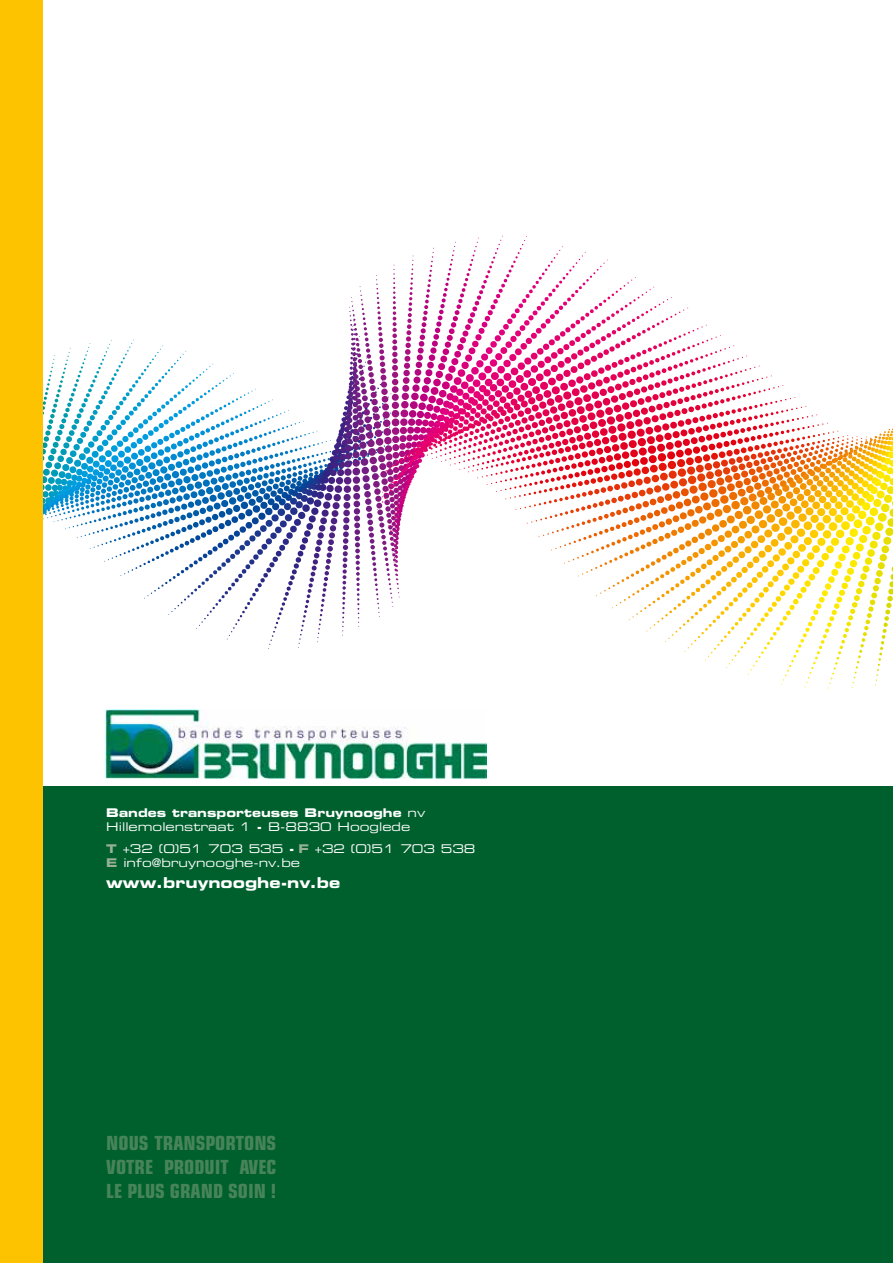
<style>
.page{position:relative;width:893px;height:1263px;background:#fff}
.page>*{position:absolute;margin:0;border:0;box-sizing:border-box;transform-origin:0 0}
.t1{font:700 condensed 19.5px/24px "Eurostile LT Std";color:#488459;text-align:justify}
.t2{font:15px "Eurostile LT Std Bold Ex 2";color:#fff}
.t3{font:12px/21.6px "Eurostile LT Std Ex 2";color:#fff}
.t4{font:12px "Eurostile LT Std Bold Ex 2";color:#fff}
.s1{font-family:"Eurostile LT Std Ex 2"}
.s2{font-family:"Eurostile LT Std Bold Ex 2"}
.s3{font-family:"Eurostile LT Std Bold Ex 2";color:#97b096}
</style>
<div class="page">
<svg style="left:43px;top:235px;width:850px;height:552px"></svg>
<div style="left:0;top:787px;width:893px;height:476px;background:#00602d"></div>
<div style="left:0;top:0;width:43px;height:1263px;background:#fdc300"></div>
<img style="left:105px;top:709px;width:381px;height:70px">
<p class="t4" style="left:106px;top:804px;width:320px">Bandes transporteuses Bruynooghe <span class="s1">nv</span></p>
<p class="t3" style="left:106px;top:816px;width:371px">Hillemolenstraat 1 <span class="s2">-</span> B-8830 Hooglede<br><span class="s3">T</span> +32 (0)51 703 535 <span class="s2">-</span> <span class="s3">F</span> +32 (0)51 703 538</p>
<p class="t3" style="left:106px;top:852px;width:195px"><span class="s3">E</span> info@bruynooghe-nv.be</p>
<p class="t2" style="left:106px;top:872px;width:236px">www.bruynooghe-nv.be</p>
<h1 class="t1" style="left:106px;top:1131px;width:172px">NOUS TRANSPORTONS VOTRE PRODUIT AVEC LE PLUS GRAND SOIN !</h1>
</div>
